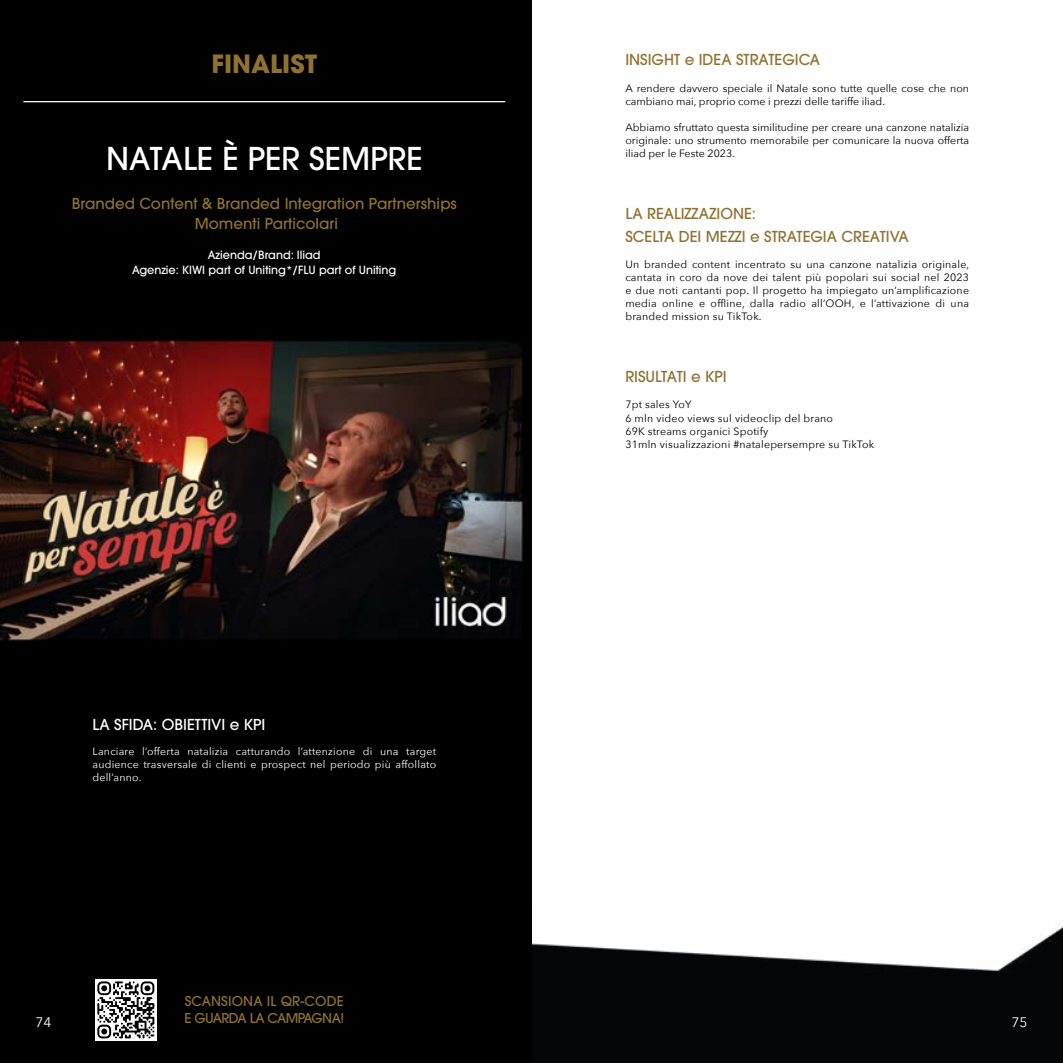
<style>
.page{position:relative;width:1063px;height:1063px;background:#fff}
.page>*{position:absolute;margin:0;border:0;box-sizing:border-box;transform-origin:0 0}
.t1{font:500 31.25px "ITC Avant Garde Pro";color:#fff}
.t2{font:700 25px "ITC Avant Garde Pro";color:#907130}
.t3{font:500 15px/20px "ITC Avant Garde Pro";color:#907130;text-align:center}
.t4{font:500 15px "ITC Avant Garde Pro";color:#fff}
.t5{font:13.75px "Avenir Next";color:#fff}
.t6{font:500 13.5px/16.9px "ITC Avant Garde Pro";letter-spacing:-.02em;color:#907130}
.t7{font:500 11.25px/15px "ITC Avant Garde Pro";color:#fff;text-align:center}
.t8{font:10.62px/13.1px "Avenir Next";letter-spacing:.005em;color:#000}
.t9{font:10.62px/13.1px "Avenir Next";letter-spacing:.02em;color:#fff;text-align:justify}
</style>
<div class="page">
<img style="left:531px;top:904px;width:532px;height:159px">
<div style="left:0;top:0;width:531px;height:1063px;background:#000"></div>
<img style="left:0;top:340px;width:524px;height:300px">
<svg style="left:95px;top:979px;width:62px;height:62px"></svg>
<svg style="left:97px;top:981px;width:57px;height:14px"></svg>
<hr style="left:23px;top:101px;width:482px;height:1px;background:#fff">
<h2 class="t2" style="left:211px;top:47px;width:107px">FINALIST</h2>
<h3 class="t3" style="left:625px;top:50px;width:196px">INSIGHT e IDEA STRATEGICA</h3>
<p class="t8" style="left:625px;top:81px;width:345px">A rendere davvero speciale il Natale sono tutte quelle cose che non cambiano mai, proprio come i prezzi delle tariffe iliad.</p>
<p class="t8" style="left:625px;top:120px;width:345px;text-align:justify">Abbiamo sfruttato questa similitudine per creare una canzone natalizia originale: uno strumento memorabile per comunicare la nuova offerta iliad per le Feste 2023.</p>
<h1 class="t1" style="left:106px;top:139px;width:318px">NATALE È PER SEMPRE</h1>
<h3 class="t3" style="left:72px;top:193px;width:387px">Branded Content &amp; Branded Integration Partnerships<br>Momenti Particolari</h3>
<p class="t7" style="left:132px;top:248px;width:266px">Azienda/Brand: Iliad<br>Agenzie: KIWI part of Uniting*/FLU part of Uniting</p>
<h3 class="t3" style="left:625px;top:202px;width:285px;line-height:22.5px;text-align:left">LA REALIZZAZIONE:<br>SCELTA DEI MEZZI e STRATEGIA CREATIVA</h3>
<p class="t8" style="left:625px;top:257px;width:346px;text-align:justify">Un branded content incentrato su una canzone natalizia originale, cantata in coro da nove dei talent più popolari sui social nel 2023 e due noti cantanti pop. Il progetto ha impiegato un’amplificazione media online e offline, dalla radio all’OOH, e l’attivazione di una branded mission su TikTok.</p>
<h3 class="t3" style="left:625px;top:367px;width:103px">RISULTATI e KPI</h3>
<p class="t8" style="left:625px;top:398px;width:250px">7pt sales YoY<br>6 mln video views sul videoclip del brano<br>69K streams organici Spotify<br>31mln visualizzazioni #natalepersempre su TikTok</p>
<h3 class="t4" style="left:92px;top:715px;width:174px">LA SFIDA: OBIETTIVI e KPI</h3>
<p class="t9" style="left:92px;top:744px;width:345px">Lanciare l’offerta natalizia catturando l’attenzione di una target audience trasversale di clienti e prospect nel periodo più affollato dell’anno.</p>
<p class="t5" style="left:35px;top:1011px;width:17px">74</p>
<p class="t6" style="left:185px;top:993px;width:161px">SCANSIONA IL QR-CODE<br>E GUARDA LA CAMPAGNA!</p>
<p class="t5" style="left:1012px;top:1011px;width:17px">75</p>
</div>
